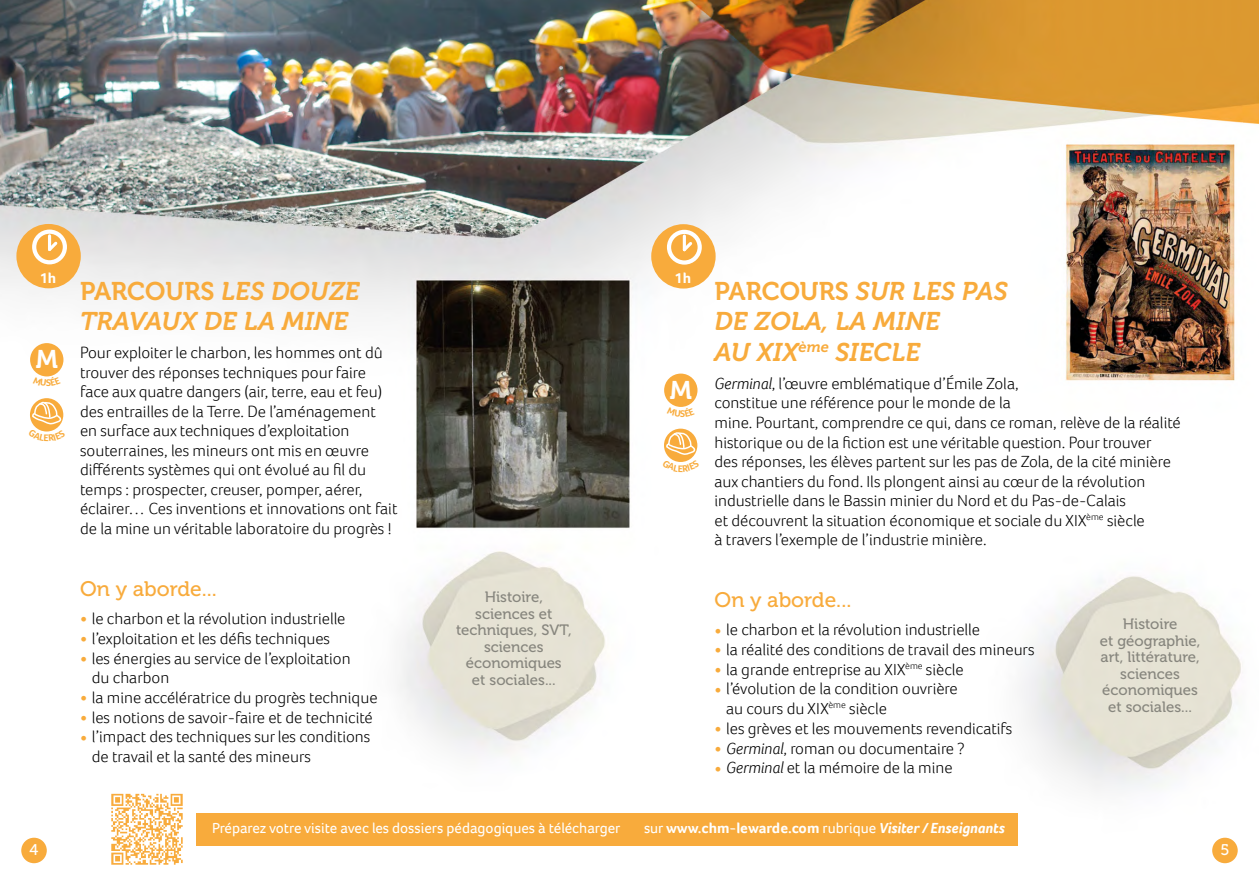
<style>
.page{position:relative;width:1259px;height:893px;background:#fff}
.page>*{position:absolute;margin:0;border:0;box-sizing:border-box;transform-origin:0 0}
.t1{font:italic 25.5px/30.6px "Museo 700";color:#f8ab3c}
.t2{font:25.5px "Museo 700";color:#fff}
.t3{font:21px "Museo 500";color:#f8ab3c}
.t4{font:300 16.5px/19.5px "Foco";color:#000}
.t5{font:15.45px "Museo 500";color:#fff}
.t6{font:15px/16.5px "Museo 500";color:#87867e;text-align:center}
.t7{font:15px "Foco";color:#fff}
.t8{font:700 15px "Foco";color:#fff}
.s1{font-style:normal}
.s2{font-family:"Museo 300";font-weight:400;color:#f8ab3c}
.s3{font-style:italic}
.s4{font-weight:400}
</style>
<div class="page">
<img style="left:0;top:0;width:1259px;height:864px">
<div style="left:21px;top:838px;width:26px;height:25px;background:#f8ab3c;border-radius:50%"></div>
<div style="left:1212px;top:838px;width:25px;height:25px;background:#f8ab3c;border-radius:50%"></div>
<div style="left:16px;top:224px;width:65px;height:64px;background:#f8ab3c;border-radius:50%"></div>
<div style="left:32px;top:230px;width:35px;height:34px;border:4px solid #fff;border-radius:50%"></div>
<svg style="left:48px;top:236px;width:12px;height:15px"></svg>
<div style="left:651px;top:224px;width:64px;height:65px;background:#f8ab3c;border-radius:50%"></div>
<div style="left:667px;top:230px;width:35px;height:35px;border:4px solid #fff;border-radius:50%"></div>
<hr style="left:683px;top:236px;width:3px;height:14px;background:#fff">
<svg style="left:682px;top:239px;width:11px;height:13px"></svg>
<div style="left:196px;top:813px;width:821px;height:33px;background:#f8ab3c"></div>
<img style="left:108px;top:791px;width:77px;height:74px">
<svg style="left:30px;top:398px;width:33px;height:33px"></svg>
<div style="left:30px;top:343px;width:33px;height:33px;background:#f8ab3c;border-radius:50%"></div>
<div style="left:664px;top:429px;width:33px;height:33px;background:#f8ab3c;border-radius:50%"></div>
<div style="left:664px;top:374px;width:33px;height:33px;background:#f8ab3c;border-radius:50%"></div>
<svg style="left:28px;top:400px;width:38px;height:41px"></svg>
<svg style="left:33px;top:377px;width:28px;height:9px"></svg>
<svg style="left:662px;top:431px;width:37px;height:41px"></svg>
<svg style="left:667px;top:407px;width:28px;height:10px"></svg>
<p class="t8" style="left:40px;top:268px;width:18px">1h</p>
<p class="t8" style="left:674px;top:268px;width:18px">1h</p>
<p class="t1" style="left:80px;top:276px;width:281px"><span class="s1">PARCOURS</span> LES DOUZE<br>TRAVAUX DE LA MINE</p>
<p class="t4" style="left:80px;top:343px;width:319px">Pour exploiter le charbon, les hommes ont dû trouver des réponses techniques pour faire face aux quatre dangers (air, terre, eau et feu) des entrailles de la Terre. De l’aménagement<br>en surface aux techniques d’exploitation souterraines, les mineurs ont mis en œuvre différents systèmes qui ont évolué au fil du temps : prospecter, creuser, pomper, aérer, éclairer… Ces inventions et innovations ont fait de la mine un véritable laboratoire du progrès !</p>
<p class="t2" style="left:36px;top:345px;width:24px">M</p>
<p class="t2" style="left:670px;top:376px;width:24px">M</p>
<p class="t3" style="left:80px;top:577px;width:138px">On y aborde...</p>
<p class="t4" style="left:80px;top:608px;width:267px"><span class="s2">•</span> le charbon et la révolution industrielle</p>
<p class="t4" style="left:80px;top:628px;width:251px"><span class="s2">•</span> l’exploitation et les défis techniques</p>
<p class="t4" style="left:92px;top:648px;width:260px;text-indent:-12px"><span class="s2">•</span> les énergies au service de l’exploitation du charbon</p>
<p class="t4" style="left:80px;top:687px;width:299px"><span class="s2">•</span> la mine accélératrice du progrès technique</p>
<p class="t4" style="left:80px;top:707px;width:294px"><span class="s2">•</span> les notions de savoir-faire et de technicité</p>
<p class="t4" style="left:92px;top:727px;width:280px;text-indent:-12px"><span class="s2">•</span> l’impact des techniques sur les conditions de travail et la santé des mineurs</p>
<p class="t6" style="left:456px;top:589px;width:117px">Histoire, sciences et techniques, SVT, sciences économiques<br>et sociales...</p>
<p class="t1" style="left:714px;top:276px;width:294px"><span class="s1">PARCOURS</span> SUR LES PAS<br>DE ZOLA, LA MINE<br>AU XIX<sup>ème</sup> SIECLE</p>
<p class="t4" style="left:714px;top:373px;width:468px"><span class="s3">Germinal</span>, l’œuvre emblématique d’Émile Zola,<br>constitue une référence pour le monde de la<br>mine. Pourtant, comprendre ce qui, dans ce roman, relève de la réalité historique ou de la fiction est une véritable question. Pour trouver<br>des réponses, les élèves partent sur les pas de Zola, de la cité minière aux chantiers du fond. Ils plongent ainsi au cœur de la révolution industrielle dans le Bassin minier du Nord et du Pas-de-Calais<br>et découvrent la situation économique et sociale du XIX<sup>ème</sup> siècle<br>à travers l’exemple de l’industrie minière.</p>
<p class="t3" style="left:714px;top:588px;width:138px">On y aborde...</p>
<p class="t4" style="left:714px;top:619px;width:267px"><span class="s2">•</span> le charbon et la révolution industrielle</p>
<p class="t4" style="left:714px;top:639px;width:321px"><span class="s2">•</span> la réalité des conditions de travail des mineurs</p>
<p class="t4" style="left:714px;top:659px;width:251px"><span class="s2">•</span> la grande entreprise au XIX<sup>ème</sup> siècle</p>
<p class="t4" style="left:726px;top:679px;width:233px;text-indent:-12px"><span class="s2">•</span> l’évolution de la condition ouvrière au cours du XIX<sup>ème</sup> siècle</p>
<p class="t4" style="left:714px;top:718px;width:299px"><span class="s2">•</span> les grèves et les mouvements revendicatifs</p>
<p class="t4" style="left:714px;top:738px;width:251px"><span class="s2">•</span> <span class="s3">Germinal</span>, roman ou documentaire ?</p>
<p class="t4" style="left:714px;top:758px;width:240px"><span class="s2">•</span> <span class="s3">Germinal</span> et la mémoire de la mine</p>
<p class="t6" style="left:1099px;top:616px;width:102px">Histoire<br>et géographie, art, littérature, sciences économiques et sociales...</p>
<p class="t7" style="left:212px;top:818px;width:410px">Préparez votre visite avec les dossiers pédagogiques à télécharger</p>
<p class="t8" style="left:644px;top:818px;width:362px"><span class="s4">sur</span> www.chm-lewarde.com <span class="s4">rubrique</span> <span class="s3">Visiter / Enseignants</span></p>
<p class="t5" style="left:30px;top:841px;width:10px">4</p>
<p class="t5" style="left:1220px;top:841px;width:10px">5</p>
</div>
